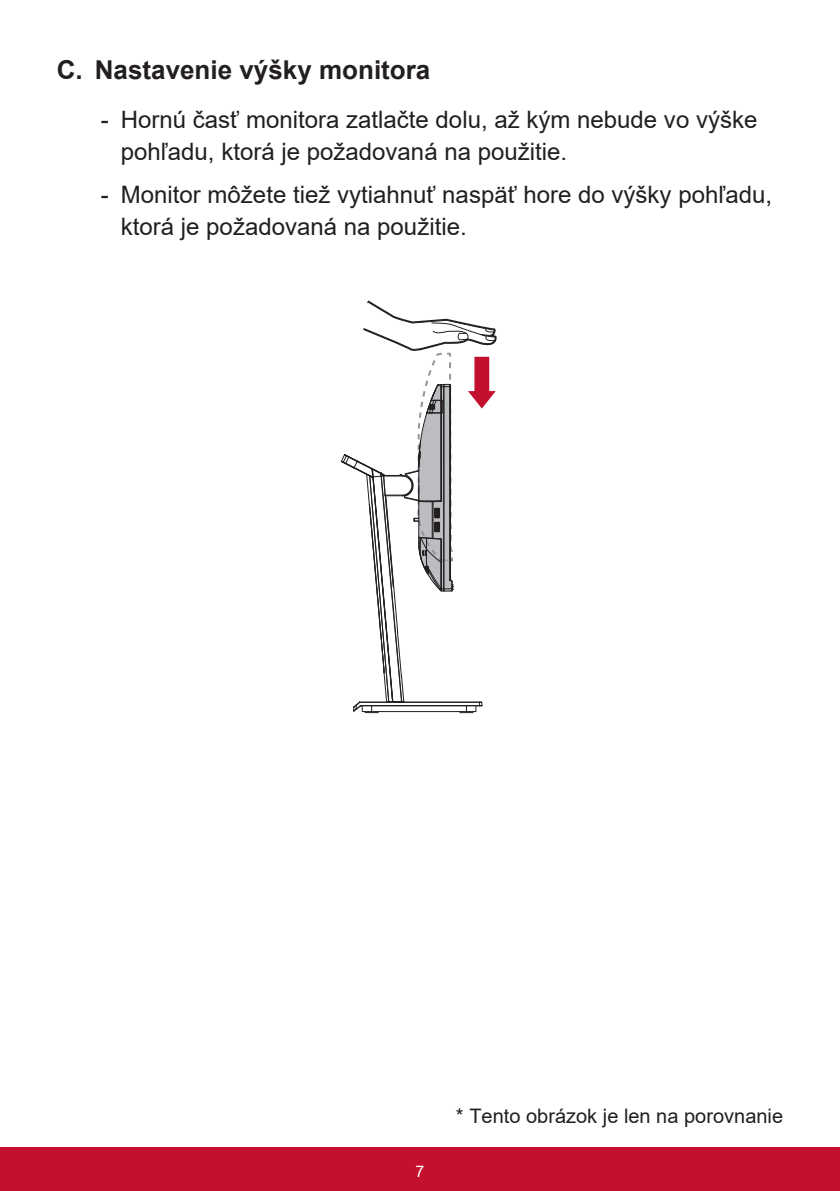
<style>
.page{position:relative;width:840px;height:1191px;background:#fff}
.page>*{position:absolute;margin:0;border:0;box-sizing:border-box;transform-origin:0 0}
.t1{font:700 26px "Arial";color:#231f20}
.t2{font:24px/32px "Arial";color:#231f20}
.t3{font:20px "Arial";color:#231f20}
.t4{font:16px "Arial";color:#fff}
</style>
<div class="page">
<div style="left:0;top:1147px;width:839px;height:44px;background:#c3102f"></div>
<svg style="left:341px;top:300px;width:156px;height:413px"></svg>
<p class="t1" style="left:57px;top:52px;width:375px">C. Nastavenie výšky monitora</p>
<p class="t2" style="left:121px;top:103px;width:637px;text-indent:-20px">- Hornú časť monitora zatlačte dolu, až kým nebude vo výške pohľadu, ktorá je požadovaná na použitie.</p>
<p class="t2" style="left:121px;top:179px;width:652px;text-indent:-20px">- Monitor môžete tiež vytiahnuť naspäť hore do výšky pohľadu, ktorá je požadovaná na použitie.</p>
<p class="t4" style="left:415px;top:1160px;width:10px">7</p>
<p class="t3" style="left:455px;top:1101px;width:328px">* Tento obrázok je len na porovnanie</p>
</div>
